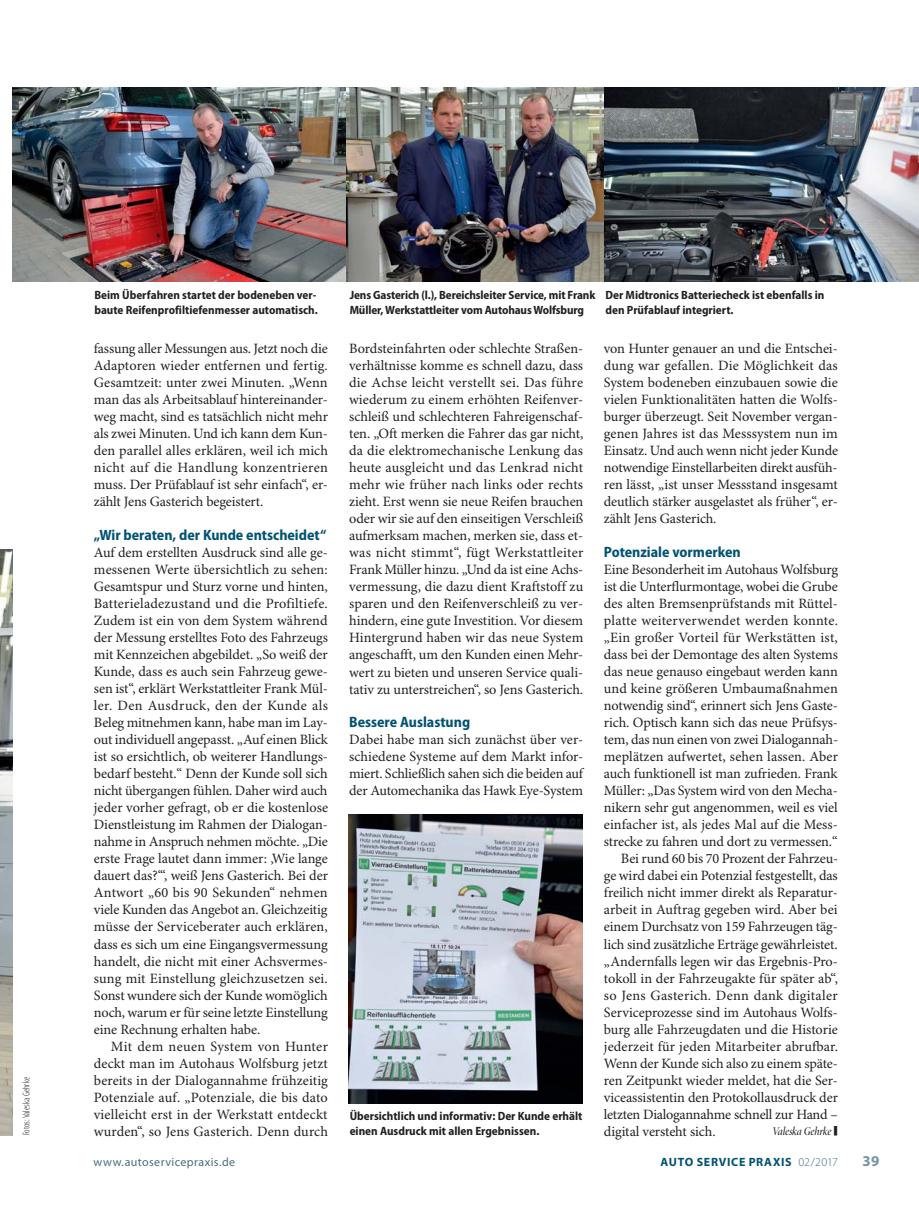
<style>
.page{position:relative;width:919px;height:1212px;background:#fff}
.page>*{position:absolute;margin:0;border:0;box-sizing:border-box;transform-origin:0 0}
.t1{font:32.7px "Minion Pro";color:#231f20;scale:.33 1}
.t2{font:700 semi-condensed 15px "Myriad Pro";color:#005273}
.t3{font:700 15px "Myriad Pro";color:#7294a5}
.t4{font:14.25px/17px "Minion Pro";letter-spacing:-.01em;color:#231f20;text-align:justify}
.t5{font:700 semi-condensed 12px/15px "Myriad Pro";color:#231f20}
.t6{font:12px "Myriad Pro";letter-spacing:.035em;color:#476e7f}
.t7{font:700 12px "Myriad Pro";letter-spacing:.055em;color:#005273}
.t8{font:12px "Minion Pro Medium Cn It Disp";letter-spacing:-.015em;color:#231f20}
.t9{font:300 condensed 9.75px "Myriad Pro";color:#231f20}
.s1{font-weight:300;color:#476e7f}
</style>
<div class="page">
<img style="left:13px;top:87px;width:905px;height:194px">
<img style="left:349px;top:814px;width:234px;height:289px">
<img style="left:0;top:549px;width:13px;height:586px">
<p class="t9" style="left:21px;top:1135px;width:60px;rotate:-90deg">Fotos: Valeska Gehrke</p>
<p class="t5" style="left:94px;top:288px;width:225px">Beim Überfahren startet der bodeneben ver&shy;baute Reifenprofiltiefenmesser automatisch.</p>
<p class="t5" style="left:349px;top:288px;width:247px">Jens Gasterich (l.), Bereichsleiter Service, mit Frank<br>Müller, Werkstattleiter vom Autohaus Wolfsburg</p>
<p class="t5" style="left:605px;top:288px;width:220px">Der Midtronics Batteriecheck ist ebenfalls in den Prüfablauf integriert.</p>
<p class="t4" style="left:94px;top:341px;width:236px">fassung aller Messungen aus. Jetzt noch die Adaptoren wieder entfernen und fertig.<br>Gesamtzeit: unter zwei Minuten. „Wenn man das als Arbeitsablauf hintereinander&shy;weg macht, sind es tatsächlich nicht mehr als zwei Minuten. Und ich kann dem Kun&shy;den parallel alles erklären, weil ich mich nicht auf die Handlung konzentrieren muss. Der Prüfablauf ist sehr einfach“, er&shy;zählt Jens Gasterich begeistert.</p>
<p class="t2" style="left:94px;top:529px;width:234px">„Wir beraten, der Kunde entscheidet“</p>
<p class="t4" style="left:94px;top:545px;width:236px">Auf dem erstellten Ausdruck sind alle ge&shy;messenen Werte übersichtlich zu sehen:<br>Gesamtspur und Sturz vorne und hinten, Batterieladezustand und die Profiltiefe.<br>Zudem ist ein von dem System während der Messung erstelltes Foto des Fahrzeugs mit Kennzeichen abgebildet. „So weiß der Kunde, dass es auch sein Fahrzeug gewe&shy;sen ist“, erklärt Werkstattleiter Frank Mül&shy;ler. Den Ausdruck, den der Kunde als Beleg mitnehmen kann, habe man im Lay&shy;out individuell angepasst. „Auf einen Blick ist so ersichtlich, ob weiterer Handlungs&shy;bedarf besteht.“ Denn der Kunde soll sich nicht übergangen fühlen. Daher wird auch jeder vorher gefragt, ob er die kostenlose Dienstleistung im Rahmen der Dialogan&shy;nahme in Anspruch nehmen möchte. „Die erste Frage lautet dann immer: ‚Wie lange dauert das?‘“, weiß Jens Gasterich. Bei der Antwort „60 bis 90 Sekunden“ nehmen viele Kunden das Angebot an. Gleichzeitig müsse der Serviceberater auch erklären, dass es sich um eine Eingangsvermessung handelt, die nicht mit einer Achsvermes&shy;sung mit Einstellung gleichzusetzen sei.<br>Sonst wundere sich der Kunde womöglich noch, warum er für seine letzte Einstellung eine Rechnung erhalten habe.</p>
<p class="t4" style="left:94px;top:1039px;width:235px;text-indent:17px">Mit dem neuen System von Hunter deckt man im Autohaus Wolfsburg jetzt bereits in der Dialogannahme frühzeitig Potenziale auf. „Potenziale, die bis dato vielleicht erst in der Werkstatt entdeckt wurden“, so Jens Gasterich. Denn durch</p>
<p class="t4" style="left:349px;top:341px;width:236px">Bordsteinfahrten oder schlechte Straßen&shy;verhältnisse komme es schnell dazu, dass die Achse leicht verstellt sei. Das führe wiederum zu einem erhöhten Reifenver&shy;schleiß und schlechteren Fahreigenschaf&shy;ten. „Oft merken die Fahrer das gar nicht, da die elektromechanische Lenkung das heute ausgleicht und das Lenkrad nicht mehr wie früher nach links oder rechts zieht. Erst wenn sie neue Reifen brauchen oder wir sie auf den einseitigen Verschleiß aufmerksam machen, merken sie, dass et&shy;was nicht stimmt“, fügt Werkstattleiter Frank Müller hinzu. „Und da ist eine Achs&shy;vermessung, die dazu dient Kraftstoff zu sparen und den Reifenverschleiß zu ver&shy;hindern, eine gute Investition. Vor diesem Hintergrund haben wir das neue System angeschafft, um den Kunden einen Mehr&shy;wert zu bieten und unseren Service quali&shy;tativ zu unterstreichen“, so Jens Gasterich.</p>
<p class="t2" style="left:349px;top:716px;width:122px">Bessere Auslastung</p>
<p class="t4" style="left:349px;top:732px;width:235px">Dabei habe man sich zunächst über ver&shy;schiedene Systeme auf dem Markt infor&shy;miert. Schließlich sahen sich die beiden auf der Automechanika das Hawk Eye-System</p>
<p class="t5" style="left:349px;top:1109px;width:234px">Übersichtlich und informativ: Der Kunde erhält einen Ausdruck mit allen Ergebnissen.</p>
<p class="t4" style="left:603px;top:341px;width:236px">von Hunter genauer an und die Entschei&shy;dung war gefallen. Die Möglichkeit das System bodeneben einzubauen sowie die vielen Funktionalitäten hatten die Wolfs&shy;burger überzeugt. Seit November vergan&shy;genen Jahres ist das Messsystem nun im Einsatz. Und auch wenn nicht jeder Kunde notwendige Einstellarbeiten direkt ausfüh&shy;ren lässt, „ist unser Messstand insgesamt deutlich stärker ausgelastet als früher“, er&shy;zählt Jens Gasterich.</p>
<p class="t2" style="left:603px;top:546px;width:138px">Potenziale vormerken</p>
<p class="t4" style="left:603px;top:562px;width:236px;text-align:right">Eine Besonderheit im Autohaus Wolfsburg ist die Unterflurmontage, wobei die Grube des alten Bremsenprüfstands mit Rüttel&shy;platte weiterverwendet werden konnte. „Ein großer Vorteil für Werkstätten ist, dass bei der Demontage des alten Systems das neue genauso eingebaut werden kann und keine größeren Umbaumaßnahmen notwendig sind“, erinnert sich Jens Gaste&shy;rich. Optisch kann sich das neue Prüfsys&shy;tem, das nun einen von zwei Dialogannah&shy;meplätzen aufwertet, sehen lassen. Aber auch funktionell ist man zufrieden. Frank Müller: „Das System wird von den Mecha&shy;nikern sehr gut angenommen, weil es viel einfacher ist, als jedes Mal auf die Mess&shy;strecke zu fahren und dort zu vermessen.“ Bei rund 60 bis 70 Prozent der Fahrzeu-<br>ge wird dabei ein Potenzial festgestellt, das freilich nicht immer direkt als Reparatur&shy;arbeit in Auftrag gegeben wird. Aber bei einem Durchsatz von 159 Fahrzeugen täg&shy;lich sind zusätzliche Erträge gewährleistet. „Andernfalls legen wir das Ergebnis-Pro&shy;tokoll in der Fahrzeugakte für später ab“, so Jens Gasterich. Denn dank digitaler Serviceprozesse sind im Autohaus Wolfs&shy;burg alle Fahrzeugdaten und die Historie jederzeit für jeden Mitarbeiter abrufbar.<br>Wenn der Kunde sich also zu einem späte&shy;ren Zeitpunkt wieder meldet, hat die Ser&shy;viceassistentin den Protokollausdruck der letzten Dialogannahme schnell zur Hand –</p>
<p class="t4" style="left:603px;top:1124px;width:113px">digital versteht sich.</p>
<p class="t8" style="left:772px;top:1124px;width:61px">Valeska Gehrke</p>
<h1 class="t1" style="left:833px;top:1116px;width:15px">■</h1>
<p class="t6" style="left:94px;top:1154px;width:143px">www.autoservicepraxis.de</p>
<p class="t7" style="left:660px;top:1154px;width:179px">AUTO SERVICE PRAXIS <span class="s1">02/2017</span></p>
<p class="t3" style="left:862px;top:1152px;width:19px">39</p>
</div>
